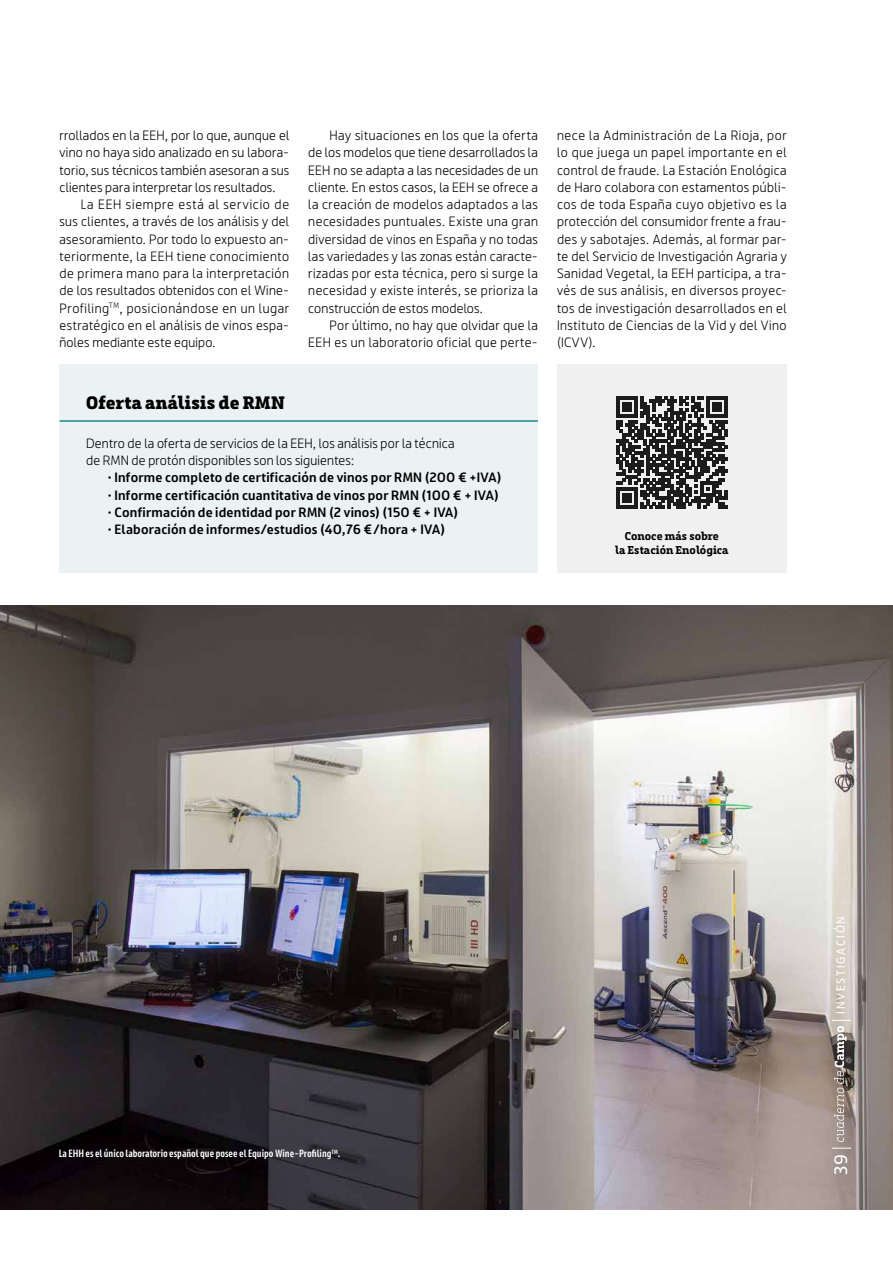
<style>
.page{position:relative;width:893px;height:1263px;background:#fff}
.page>*{position:absolute;margin:0;border:0;box-sizing:border-box;transform-origin:0 0}
.t1{font:900 18px "Riojana Slab";letter-spacing:.015em;color:#000}
.t2{font:18px "Riojana";color:#fff}
.t3{font:13.5px/17.2px "Riojana";letter-spacing:.02em;color:#000;text-align:justify}
.t4{font:600 13.5px "Riojana";letter-spacing:.015em;color:#000}
.t5{font:11.7px "Riojana";letter-spacing:.15em;color:#fff}
.t6{font:700 11.4px/13.6px "Riojana Slab";color:#000;text-align:center}
.t7{font:600 condensed 10.5px "Riojana";color:#fff}
.s1{font-weight:400}
</style>
<div class="page">
<div style="left:557px;top:364px;width:230px;height:208px;background:#f0f0f0"></div>
<div style="left:60px;top:364px;width:478px;height:208px;background:#ebf2f3"></div>
<img style="left:0;top:606px;width:893px;height:604px">
<hr style="left:60px;top:420px;width:478px;height:2px;background:#1e8886">
<svg style="left:616px;top:397px;width:112px;height:111px"></svg>
<svg style="left:832px;top:1148px;width:19px;height:1px"></svg>
<svg style="left:832px;top:1020px;width:19px;height:122px"></svg>
<p class="t3" style="left:60px;top:125px;width:231px">rrollados en la EEH, por lo que, aunque el vino no haya sido analizado en su labora&shy;torio, sus técnicos también asesoran a sus clientes para interpretar los resultados.</p>
<p class="t3" style="left:60px;top:194px;width:231px;text-indent:21px">La EEH siempre está al servicio de sus clientes, a través de los análisis y del asesoramiento. Por todo lo expuesto an&shy;teriormente, la EEH tiene conocimiento de primera mano para la interpretación de los resultados obtenidos con el Wine-Profiling<sup>TM</sup>, posicionándose en un lugar estratégico en el análisis de vinos espa&shy;ñoles mediante este equipo.</p>
<p class="t3" style="left:308px;top:125px;width:231px;text-indent:21px">Hay situaciones en los que la oferta de los modelos que tiene desarrollados la EEH no se adapta a las necesidades de un cliente. En estos casos, la EEH se ofrece a la creación de modelos adaptados a las necesidades puntuales. Existe una gran diversidad de vinos en España y no todas las variedades y las zonas están caracte&shy;rizadas por esta técnica, pero si surge la necesidad y existe interés, se prioriza la construcción de estos modelos.</p>
<p class="t3" style="left:308px;top:315px;width:231px;text-align:right">Por último, no hay que olvidar que la<br>EEH es un laboratorio oficial que perte-</p>
<h1 class="t1" style="left:86px;top:386px;width:200px">Oferta análisis de RMN</h1>
<p class="t3" style="left:86px;top:433px;width:370px">Dentro de la oferta de servicios de la EEH, los análisis por la técnica de RMN de protón disponibles son los siguientes:</p>
<p class="t4" style="left:107px;top:466px;width:396px"><span class="s1">•</span> Informe completo de certificación de vinos por RMN (200 € +IVA)</p>
<p class="t4" style="left:107px;top:483px;width:393px"><span class="s1">•</span> Informe certificación cuantitativa de vinos por RMN (100 € + IVA)</p>
<p class="t4" style="left:107px;top:500px;width:353px"><span class="s1">•</span> Confirmación de identidad por RMN (2 vinos) (150 € + IVA)</p>
<p class="t4" style="left:107px;top:518px;width:339px"><span class="s1">•</span> Elaboración de informes/estudios (40,76 €/hora + IVA)</p>
<p class="t3" style="left:557px;top:125px;width:231px">nece la Administración de La Rioja, por lo que juega un papel importante en el control de fraude. La Estación Enológica de Haro colabora con estamentos públi&shy;cos de toda España cuyo objetivo es la protección del consumidor frente a frau&shy;des y sabotajes. Además, al formar par&shy;te del Servicio de Investigación Agraria y Sanidad Vegetal, la EEH participa, a tra&shy;vés de sus análisis, en diversos proyec&shy;tos de investigación desarrollados en el Instituto de Ciencias de la Vid y del Vino (ICVV).</p>
<p class="t6" style="left:615px;top:527px;width:115px">Conoce más sobre<br>la Estación Enológica</p>
<p class="t7" style="left:59px;top:1145px;width:283px">La EHH es el único laboratorio español que posee el Equipo Wine-Profiling<sup>TM</sup>.</p>
<p class="t5" style="left:831px;top:1014px;width:99px;rotate:-90deg">INVESTIGACIÓN</p>
<h1 class="t2" style="left:825px;top:1174px;width:22px;rotate:-90deg">39</h1>
</div>
